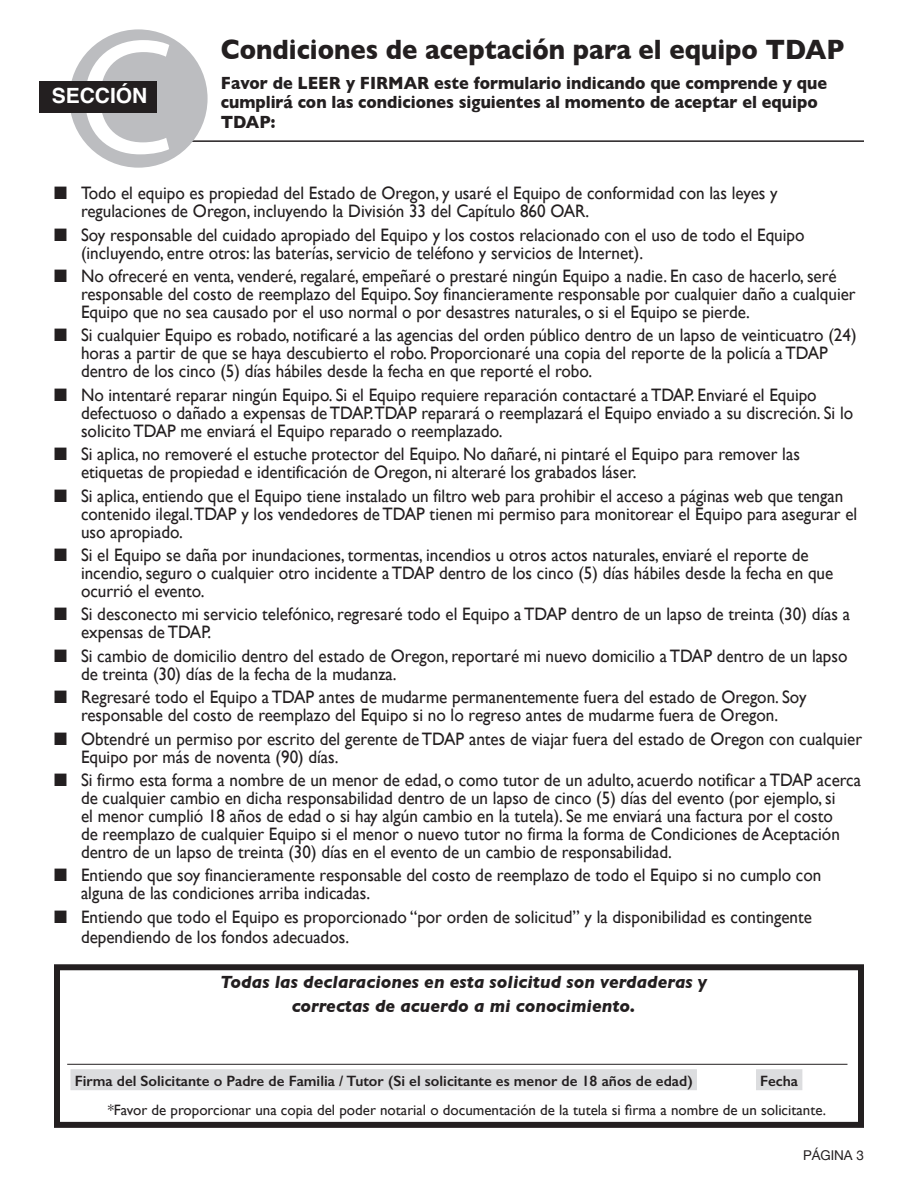
<style>
.page{position:relative;width:918px;height:1188px;background:#fff}
.page>*{position:absolute;margin:0;border:0;box-sizing:border-box;transform-origin:0 0}
.t1{font:164.4px "Myriad Pro";color:#fff}
.t2{font:700 28.5px "Gill Sans";color:#231f20;scale:.9 1}
.t3{font:700 21px "Helvetica";color:#fff}
.Conditions{font:18px/18px "Gill Sans";color:#231f20;scale:.95 1}
.t4{font:700 18px/19.5px "Gill Sans";color:#231f20;scale:.9 1}
.t5{font:italic 700 18px/24px "Gill Sans";color:#231f20;text-align:center}
.t6{font:15px "Gill Sans";color:#231f20}
.t7{font:600 15px "Gill Sans";color:#231f20}
.t8{font:13.5px "Helvetica Neue";color:#231f20}
</style>
<div class="page">
<hr style="left:111px;top:140px;width:753px;height:2px;background:#231f20">
<div style="left:69px;top:29px;width:139px;height:139px;background:#bcbdc0;border-radius:50%"></div>
<div style="left:39px;top:81px;width:117px;height:31px;background:#231f20"></div>
<div style="left:54px;top:964px;width:810px;height:164px;border:6px solid #231f20"></div>
<hr style="left:67px;top:1064px;width:781px;height:1px;background:#231f20">
<div style="left:70px;top:1069px;width:627px;height:21px;background:#dcdddf"></div>
<div style="left:756px;top:1069px;width:46px;height:21px;background:#dcdddf"></div>
<p class="t1" style="left:79px;top:-4px;width:97px">C</p>
<p class="t3" style="left:52px;top:79px;width:97px">SECCIÓN</p>
<p class="t2" style="left:221px;top:26px;width:695px">Condiciones de aceptación para el equipo TDAP</p>
<p class="t4" style="left:221px;top:73px;width:675px">Favor de LEER y FIRMAR este formulario indicando que comprende y que cumplirá con las condiciones siguientes al momento de aceptar el equipo<br>TDAP:</p>
<p class="Conditions" style="left:81px;top:184px;width:735px;text-indent:-27px">■ Todo el equipo es propiedad del Estado de Oregon, y usaré el Equipo de conformidad con las leyes y regulaciones de Oregon, incluyendo la División 33 del Capítulo 860 OAR.</p>
<p class="Conditions" style="left:81px;top:225px;width:763px;text-indent:-27px">■ Soy responsable del cuidado apropiado del Equipo y los costos relacionado con el uso de todo el Equipo (incluyendo, entre otros: las baterías, servicio de teléfono y servicios de Internet).</p>
<p class="Conditions" style="left:81px;top:267px;width:817px;text-indent:-27px">■ No ofreceré en venta, venderé, regalaré, empeñaré o prestaré ningún Equipo a nadie. En caso de hacerlo, seré responsable del costo de reemplazo del Equipo. Soy financieramente responsable por cualquier daño a cualquier<br>Equipo que no sea causado por el uso normal o por desastres naturales, o si el Equipo se pierde.</p>
<p class="Conditions" style="left:81px;top:326px;width:818px;text-indent:-27px">■ Si cualquier Equipo es robado, notificaré a las agencias del orden público dentro de un lapso de veinticuatro (24) horas a partir de que se haya descubierto el robo. Proporcionaré una copia del reporte de la policía a TDAP dentro de los cinco (5) días hábiles desde la fecha en que reporté el robo.</p>
<p class="Conditions" style="left:81px;top:386px;width:814px;text-indent:-27px">■ No intentaré reparar ningún Equipo. Si el Equipo requiere reparación contactaré a TDAP. Enviaré el Equipo defectuoso o dañado a expensas de TDAP.TDAP reparará o reemplazará el Equipo enviado a su discreción. Si lo solicito TDAP me enviará el Equipo reparado o reemplazado.</p>
<p class="Conditions" style="left:81px;top:445px;width:758px;text-indent:-27px">■ Si aplica, no removeré el estuche protector del Equipo. No dañaré, ni pintaré el Equipo para remover las etiquetas de propiedad e identificación de Oregon, ni alteraré los grabados láser.</p>
<p class="Conditions" style="left:81px;top:486px;width:819px;text-indent:-27px">■ Si aplica, entiendo que el Equipo tiene instalado un filtro web para prohibir el acceso a páginas web que tengan contenido ilegal.TDAP y los vendedores de TDAP tienen mi permiso para monitorear el Equipo para asegurar el uso apropiado.</p>
<p class="Conditions" style="left:81px;top:546px;width:793px;text-indent:-27px">■ Si el Equipo se daña por inundaciones, tormentas, incendios u otros actos naturales, enviaré el reporte de incendio, seguro o cualquier otro incidente a TDAP dentro de los cinco (5) días hábiles desde la fecha en que ocurrió el evento.</p>
<p class="Conditions" style="left:81px;top:605px;width:811px;text-indent:-27px">■ Si desconecto mi servicio telefónico, regresaré todo el Equipo a TDAP dentro de un lapso de treinta (30) días a expensas de TDAP.</p>
<p class="Conditions" style="left:81px;top:647px;width:808px;text-indent:-27px">■ Si cambio de domicilio dentro del estado de Oregon, reportaré mi nuevo domicilio a TDAP dentro de un lapso de treinta (30) días de la fecha de la mudanza.</p>
<p class="Conditions" style="left:54px;top:688px;width:794px;text-align:center">■ Regresaré todo el Equipo a TDAP antes de mudarme permanentemente fuera del estado de Oregon. Soy responsable del costo de reemplazo del Equipo si no lo regreso antes de mudarme fuera de Oregon.</p>
<p class="Conditions" style="left:81px;top:729px;width:824px;text-indent:-27px">■ Obtendré un permiso por escrito del gerente de TDAP antes de viajar fuera del estado de Oregon con cualquier<br>Equipo por más de noventa (90) días.</p>
<p class="Conditions" style="left:81px;top:771px;width:823px;text-indent:-27px">■ Si firmo esta forma a nombre de un menor de edad, o como tutor de un adulto, acuerdo notificar a TDAP acerca de cualquier cambio en dicha responsabilidad dentro de un lapso de cinco (5) días del evento (por ejemplo, si<br>el menor cumplió 18 años de edad o si hay algún cambio en la tutela). Se me enviará una factura por el costo<br>de reemplazo de cualquier Equipo si el menor o nuevo tutor no firma la forma de Condiciones de Aceptación dentro de un lapso de treinta (30) días en el evento de un cambio de responsabilidad.</p>
<p class="Conditions" style="left:81px;top:866px;width:781px;text-indent:-27px">■ Entiendo que soy financieramente responsable del costo de reemplazo de todo el Equipo si no cumplo con alguna de las condiciones arriba indicadas.</p>
<p class="Conditions" style="left:81px;top:906px;width:771px;line-height:20.2px;text-indent:-27px">■ Entiendo que todo el Equipo es proporcionado “por orden de solicitud” y la disponibilidad es contingente dependiendo de los fondos adecuados.</p>
<p class="t5" style="left:220px;top:970px;width:488px">Todas las declaraciones en esta solicitud son verdaderas y correctas de acuerdo a mi conocimiento.</p>
<p class="t7" style="left:75px;top:1072px;width:620px">Firma del Solicitante o Padre de Familia / Tutor (Si el solicitante es menor de 18 años de edad)</p>
<p class="t7" style="left:760px;top:1072px;width:40px">Fecha</p>
<p class="t6" style="left:108px;top:1101px;width:720px">*Favor de proporcionar una copia del poder notarial o documentación de la tutela si firma a nombre de un solicitante.</p>
<p class="t8" style="left:803px;top:1146px;width:62px">PÁGINA 3</p>
</div>
